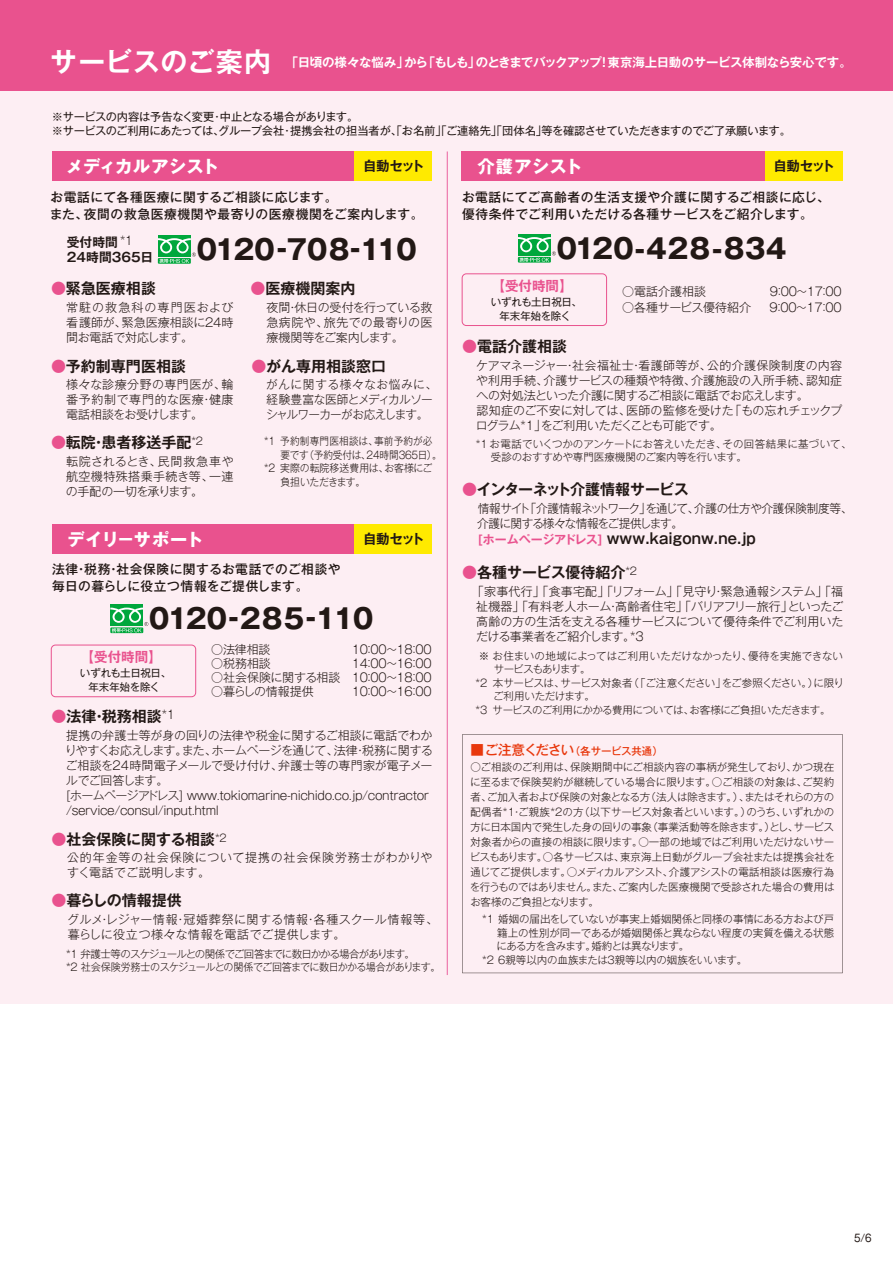
<style>
.page{position:relative;width:893px;height:1263px;background:#fff}
.page>*{position:absolute;margin:0;border:0;box-sizing:border-box;transform-origin:0 0}
.t1{font:700 27.6px "Gothic MB101 Pro";letter-spacing:-.28em;color:#221815}
.t2{font:700 27.45px "Gothic MB101 Pro";letter-spacing:-.28em;color:#221815}
.t3{font:700 27.45px "Gothic MB101 Pro";color:#221815}
.t4{font:700 17.25px "Gothic MB101 Pro";letter-spacing:.025em;color:#fff}
.t5{font:700 17.25px "Gothic MB101 Pro";letter-spacing:-.005em;color:#fff}
.t6{font:700 15px "Gothic MB101 Pr 6 N De";color:#221815}
.t7{font:700 15px "Gothic MB101 Pro De";color:#221815}
.t8{font:700 15px "Gothic MB101 Pr 6 N De";letter-spacing:-.045em;color:#221815}
.t9{font:700 14.85px "Gothic MB101 Pro De";letter-spacing:.01em;color:#221815;scale:.91 1}
.t10{font:700 13.5px "Gothic MB101 Pro De";letter-spacing:-.07em;color:#221815}
.t11{font:700 13.5px "Gothic MB101 Pro De";color:#e9528e}
.t12{font:500 12.75px/16.5px "Gothic MB101 Pro";letter-spacing:.04em;color:#221815}
.t13{font:700 12.75px/15px "Gothic MB101 Pro De";color:#221815}
.t14{font:700 12.45px "Gothic MB101 Pro De";letter-spacing:-.025em;color:#fff}
.t15{font:300 12px/15px "Gothic MB101 Pro";letter-spacing:-.02em;color:#221815;text-align:justify}
.t16{font:300 12px/15px "Gothic MB101 Pro";letter-spacing:-.045em;color:#221815}
.t17{font:300 12px/15px "Gothic MB101 Pro";letter-spacing:.035em;color:#221815}
.t18{font:300 12px/15px "Gothic MB101 Pro";letter-spacing:-.04em;color:#221815}
.t19{font:300 12px/15px "Gothic MB101 Pro";letter-spacing:.055em;color:#221815}
.t20{font:300 11.85px "Gothic MB101 Pro";color:#221815}
.t21{font:11.25px/14.2px "Gothic MB101 Pr 6";letter-spacing:-.02em;color:#221815}
.t22{font:300 10.5px/15px "Gothic MB101 Pro";letter-spacing:-.03em;color:#221815;text-align:justify}
.t23{font:300 10.5px/13.5px "Gothic MB101 Pro";letter-spacing:-.075em;color:#221815}
.t24{font:300 10.5px/13.5px "Gothic MB101 Pro";color:#221815}
.t25{font:300 10.5px "Gothic MB101 Pro";letter-spacing:-.01em;color:#221815}
.t26{font:300 10.5px "Gothic MB101 Pro";letter-spacing:-.005em;color:#221815}
.t27{font:10.5px/13.5px "Gothic MB101 Pro";letter-spacing:-.035em;color:#221815;text-align:center}
.t28{font:300 10.5px "Gothic MB101 Pro";letter-spacing:-.03em;color:#221815;scale:.92 1}
.t29{font:300 10.5px "Gothic MB101 Pro";letter-spacing:-.07em;color:#221815}
.t30{font:300 10.5px "Gothic MB101 Pro";letter-spacing:.015em;color:#221815;scale:.94 1}
.t31{font:300 10.5px "Gothic MB101 Pro";letter-spacing:.005em;color:#221815;scale:.94 1}
.t32{font:500 10.5px "Gothic MB101 Pro";letter-spacing:-.015em;color:#e8380d}
.t33{font:300 10.5px "Gothic MB101 Pro";letter-spacing:-.09em;color:#221815}
.t34{font:300 10.5px "Gothic MB101 Pro";letter-spacing:-.03em;color:#221815;scale:.94 1}
.t35{font:10.5px "Gothic MB101 Pr 6";color:#221815;scale:.9 1}
.s1{font-size:27px}
.s2{color:#e9528e}
.s3{font-family:"Gothic MB101 Pr 6 N De";color:#e9528e}
.s4{font-size:12px;color:#e9528e}
.s5{font-size:13.5px}
</style>
<div class="page">
<div style="left:0;top:0;width:893px;height:1003px;background:#fdeef3"></div>
<div style="left:0;top:0;width:893px;height:90px;background:#e9528e"></div>
<div style="left:110px;top:604px;width:33px;height:22px;background:#00a73c"></div>
<svg style="left:110px;top:627px;width:33px;height:6px"></svg>
<svg style="left:110px;top:608px;width:38px;height:24px"></svg>
<div style="left:52px;top:151px;width:302px;height:29px;background:#e9528e"></div>
<div style="left:354px;top:151px;width:78px;height:29px;background:#ffea00"></div>
<div style="left:52px;top:524px;width:302px;height:30px;background:#e9528e"></div>
<div style="left:354px;top:524px;width:78px;height:30px;background:#ffea00"></div>
<div style="left:158px;top:235px;width:33px;height:21px;background:#00a73c"></div>
<svg style="left:158px;top:258px;width:33px;height:6px"></svg>
<svg style="left:158px;top:238px;width:38px;height:25px"></svg>
<svg style="left:462px;top:734px;width:381px;height:239px"></svg>
<div style="left:462px;top:273px;width:145px;height:53px;border:1px solid #e9528e;border-radius:4px"></div>
<div style="left:51px;top:645px;width:145px;height:52px;border:1px solid #e9528e;border-radius:4px"></div>
<div style="left:518px;top:234px;width:33px;height:21px;background:#00a73c"></div>
<svg style="left:518px;top:257px;width:33px;height:6px"></svg>
<svg style="left:518px;top:237px;width:38px;height:25px"></svg>
<div style="left:462px;top:151px;width:303px;height:29px;background:#e9528e"></div>
<div style="left:765px;top:151px;width:78px;height:29px;background:#ffea00"></div>
<hr style="left:447px;top:151px;width:1px;height:824px;background:#ea609e">
<p class="t14" style="left:50px;top:52px;width:803px"><span class="s1">サービスのご案内</span> 「日頃の様々な悩み」から「もしも」のときまでバックアップ！東京海上日動のサービス体制なら安心です。</p>
<p class="t21" style="left:52px;top:109px;width:741px">※サービスの内容は予告なく変更・中止となる場合があります。<br>※サービスのご利用にあたっては、グループ会社・提携会社の担当者が、「お名前」「ご連絡先」「団体名」等を確認させていただきますのでご了承願います。</p>
<h3 class="t5" style="left:66px;top:152px;width:154px">メディカルアシスト</h3>
<p class="t10" style="left:363px;top:155px;width:63px">自動セット</p>
<p class="t12" style="left:50px;top:188px;width:375px">お電話にて各種医療に関するご相談に応じます。<br>また、夜間の救急医療機関や最寄りの医療機関をご案内します。</p>
<p class="t13" style="left:67px;top:233px;width:88px">受付時間<br>24時間365日</p>
<p class="t20" style="left:120px;top:231px;width:14px">*1</p>
<h1 class="t1" style="left:193px;top:227px;width:229px">０１２０-７０８-１１０</h1>
<p class="t6" style="left:51px;top:276px;width:106px"><span class="s2">●</span>緊急医療相談</p>
<p class="t15" style="left:66px;top:298px;width:169px">常駐の救急科の専門医および看護師が、緊急医療相談に24時間お電話で対応します。</p>
<p class="t6" style="left:251px;top:276px;width:106px"><span class="s2">●</span>医療機関案内</p>
<p class="t15" style="left:266px;top:298px;width:168px">夜間・休日の受付を行っている救急病院や、旅先での最寄りの医療機関等をご案内します。</p>
<p class="t6" style="left:51px;top:353px;width:136px"><span class="s2">●</span>予約制専門医相談</p>
<p class="t6" style="left:251px;top:353px;width:136px"><span class="s2">●</span>がん専用相談窓口</p>
<p class="t15" style="left:66px;top:375px;width:169px">様々な診療分野の専門医が、輪番予約制で専門的な医療・健康電話相談をお受けします。</p>
<p class="t18" style="left:266px;top:375px;width:173px">がんに関する様々なお悩みに、経験豊富な医師とメディカルソーシャルワーカーがお応えします。</p>
<p class="t15" style="left:66px;top:452px;width:169px">転院されるとき、民間救急車や航空機特殊搭乗手続き等、一連の手配の一切を承ります。</p>
<p class="t6" style="left:51px;top:430px;width:153px"><span class="s2">●</span>転院・患者移送手配<sup>*2</sup></p>
<p class="t30" style="left:264px;top:432px;width:181px">*1 予約制専門医相談は、事前予約が必</p>
<p class="t28" style="left:281px;top:446px;width:177px">要です（予約受付は、24時間365日）。</p>
<p class="t31" style="left:264px;top:459px;width:181px">*2 実際の転院移送費用は、お客様にご</p>
<p class="t34" style="left:280px;top:473px;width:92px">負担いただきます。</p>
<h3 class="t4" style="left:68px;top:525px;width:137px">デイリ－サポート</h3>
<p class="t10" style="left:363px;top:528px;width:63px">自動セット</p>
<p class="t12" style="left:52px;top:560px;width:290px">法律・税務・社会保険に関するお電話でのご相談や毎日の暮らしに役立つ情報をご提供します。</p>
<h2 class="t2" style="left:146px;top:596px;width:233px">０１２０-285-１１０</h2>
<p class="t11" style="left:81px;top:646px;width:83px">【受付時間】</p>
<p class="t27" style="left:80px;top:665px;width:93px">いずれも土日祝日、年末年始を除く</p>
<p class="t7" style="left:51px;top:704px;width:125px"><span class="s3">●</span>法律・税務相談<sup>*1</sup></p>
<p class="t15" style="left:211px;top:640px;width:61px">○法律相談</p>
<p class="t15" style="left:352px;top:640px;width:82px">10：00～18：00</p>
<p class="t15" style="left:211px;top:654px;width:61px">○税務相談</p>
<p class="t15" style="left:352px;top:654px;width:82px">14：00～16：00</p>
<p class="t15" style="left:211px;top:668px;width:222px">○社会保険に関する相談 10：00～18：00</p>
<p class="t15" style="left:211px;top:682px;width:104px">○暮らしの情報提供</p>
<p class="t15" style="left:352px;top:682px;width:82px">10：00～16：00</p>
<p class="t15" style="left:65px;top:726px;width:370px;text-align:left">提携の弁護士等が身の回りの法律や税金に関するご相談に電話でわかりやすくお応えします。また、ホームページを通じて、法律・税務に関するご相談を24時間電子メールで受け付け、弁護士等の専門家が電子メールでご回答します。<br>[ホームページアドレス] www.tokiomarine-nichido.co.jp/contractor /service/consul/input.html</p>
<p class="t19" style="left:67px;top:849px;width:367px">公的年金等の社会保険について提携の社会保険労務士がわかりやすく電話でご説明します。</p>
<p class="t17" style="left:67px;top:910px;width:372px">グルメ・レジャー情報・冠婚葬祭に関する情報・各種スクール情報等、暮らしに役立つ様々な情報を電話でご提供します。</p>
<p class="t7" style="left:51px;top:827px;width:177px"><span class="s3">●</span>社会保険に関する相談<sup>*2</sup></p>
<p class="t7" style="left:51px;top:888px;width:132px"><span class="s3">●</span>暮らしの情報提供</p>
<p class="t23" style="left:66px;top:946px;width:376px">*1 弁護士等のスケジュールとの関係でご回答までに数日かかる場合があります。<br>*2 社会保険労務士のスケジュールとの関係でご回答までに数日かかる場合があります。</p>
<h3 class="t4" style="left:478px;top:152px;width:106px">介護アシスト</h3>
<p class="t10" style="left:774px;top:155px;width:63px">自動セット</p>
<p class="t12" style="left:462px;top:188px;width:369px">お電話にてご高齢者の生活支援や介護に関するご相談に応じ、優待条件でご利用いただける各種サービスをご紹介します。</p>
<h2 class="t3" style="left:553px;top:225px;width:235px">０１２０-428-834</h2>
<p class="t11" style="left:491px;top:275px;width:83px">【受付時間】</p>
<p class="t27" style="left:491px;top:294px;width:93px">いずれも土日祝日、年末年始を除く</p>
<p class="t6" style="left:462px;top:334px;width:106px"><span class="s2">●</span>電話介護相談</p>
<p class="t15" style="left:622px;top:283px;width:85px">○電話介護相談</p>
<p class="t15" style="left:770px;top:283px;width:74px">9：00～17：00</p>
<p class="t15" style="left:622px;top:298px;width:221px">○各種サービス優待紹介　 9：00～17：00</p>
<p class="t15" style="left:476px;top:356px;width:368px;text-align:left">ケアマネージャー・社会福祉士・看護師等が、公的介護保険制度の内容や利用手続、介護サービスの種類や特徴、介護施設の入所手続、認知症への対処法といった介護に関するご相談に電話でお応えします。<br>認知症のご不安に対しては、医師の監修を受けた「もの忘れチェックプログラム*1」をご利用いただくことも可能です。</p>
<p class="t24" style="left:491px;top:435px;width:362px;text-indent:-15px">*1 お電話でいくつかのアンケートにお答えいただき、その回答結果に基づいて、受診のおすすめや専門医療機関のご案内等を行います。</p>
<p class="t8" style="left:462px;top:476px;width:228px"><span class="s2">●</span>インターネット介護情報サービス</p>
<p class="t16" style="left:466px;top:499px;width:388px;text-indent:12px">情報サイト「介護情報ネットワーク」を通じて、介護の仕方や介護保険制度等、　介護に関する様々な情報をご提供します。</p>
<p class="t9" style="left:478px;top:526px;width:307px"><span class="s4">[ホームページアドレス]</span> www.kaigonw.ne.jp</p>
<p class="t6" style="left:462px;top:560px;width:176px"><span class="s2">●</span>各種サービス優待紹介<sup>*2</sup></p>
<p class="t15" style="left:476px;top:582px;width:369px;text-indent:-4px">「家事代行」「食事宅配」「リフォーム」「見守り・緊急通報システム」「福祉機器」「有料老人ホーム・高齢者住宅」「バリアフリー旅行」といったご高齢の方の生活を支える各種サービスについて優待条件でご利用いただける事業者をご紹介します。*3</p>
<p class="t26" style="left:468px;top:647px;width:376px">　※ お住まいの地域によってはご利用いただけなかったり、優待を実施できない</p>
<p class="t33" style="left:494px;top:661px;width:98px">サービスもあります。</p>
<p class="t22" style="left:475px;top:674px;width:370px">*2 本サービスは、サービス対象者（「ご注意ください」をご参照ください。）に限り</p>
<p class="t22" style="left:493px;top:687px;width:103px">ご利用いただけます。</p>
<p class="t22" style="left:475px;top:701px;width:357px">*3 サービスのご利用にかかる費用については、お客様にご負担いただきます。</p>
<p class="t32" style="left:471px;top:742px;width:194px"><span class="s5">■ご注意ください</span>（各サービス共通）</p>
<p class="t22" style="left:470px;top:758px;width:367px">○ご相談のご利用は、保険期間中にご相談内容の事柄が発生しており、かつ現在に至るまで保険契約が継続している場合に限ります。○ご相談の対象は、ご契約者、ご加入者および保険の対象となる方（法人は除きます。）、またはそれらの方の配偶者*1・ご親族*2の方（以下サービス対象者といいます。）のうち、いずれかの方に日本国内で発生した身の回りの事象（事業活動等を除きます。）とし、サービス対象者からの直接の相談に限ります。○一部の地域ではご利用いただけないサービスもあります。○各サービスは、東京海上日動がグループ会社または提携会社を通じてご提供します。○メディカルアシスト、介護アシストの電話相談は医療行為を行うものではありません。また、ご案内した医療機関で受診された場合の費用はお客様のご負担となります。</p>
<p class="t22" style="left:482px;top:910px;width:354px">*1 婚姻の届出をしていないが事実上婚姻関係と同様の事情にある方および戸</p>
<p class="t25" style="left:497px;top:924px;width:339px">籍上の性別が同一であるが婚姻関係と異ならない程度の実質を備える状態</p>
<p class="t29" style="left:497px;top:937px;width:194px">にある方を含みます。婚約とは異なります。</p>
<p class="t25" style="left:482px;top:951px;width:267px">*2 6親等以内の血族または3親等以内の姻族をいいます。</p>
<p class="t35" style="left:854px;top:1229px;width:21px">5/6</p>
</div>
